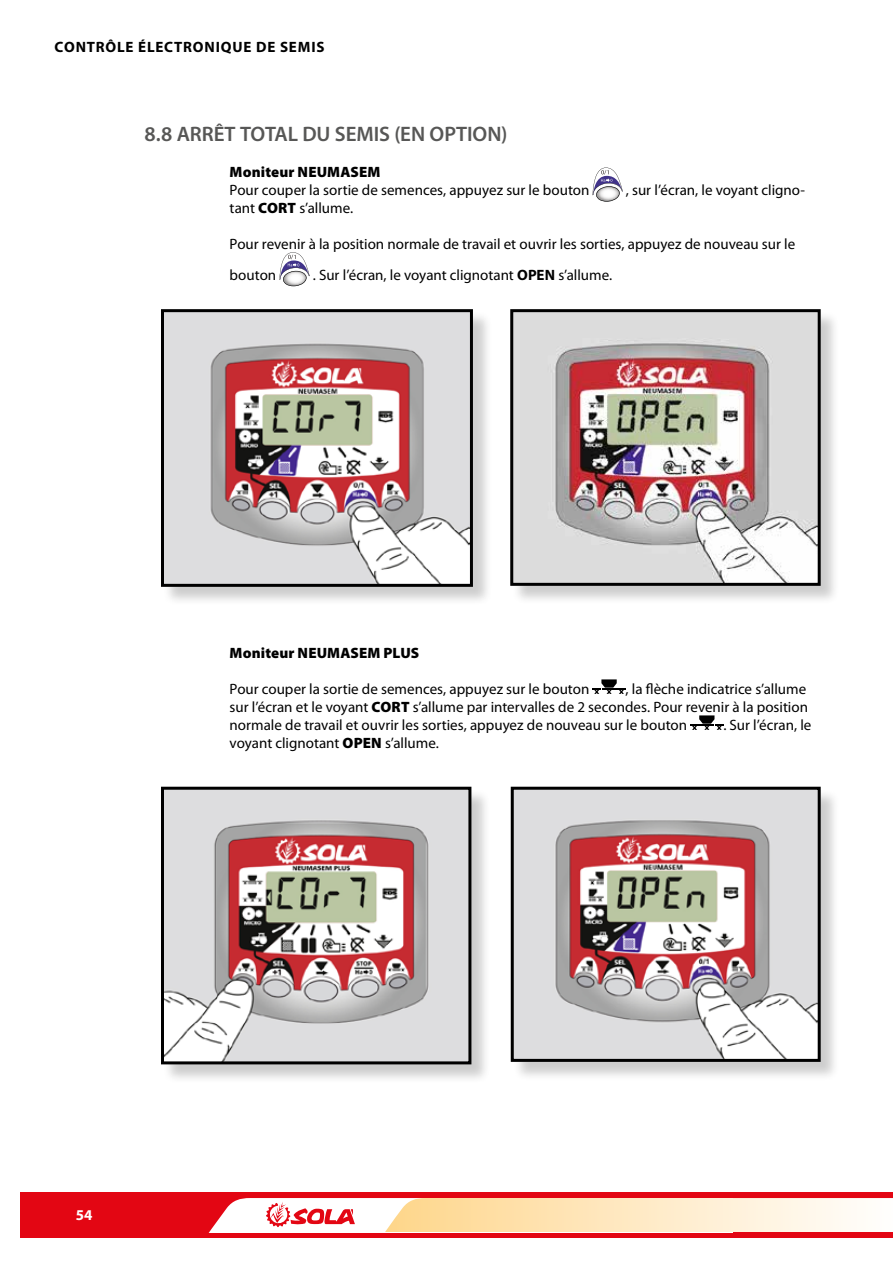
<style>
.page{position:relative;width:893px;height:1263px;background:#fff}
.page>*{position:absolute;margin:0;border:0;box-sizing:border-box;transform-origin:0 0}
.t1{font:600 21px "Myriad Pro";letter-spacing:-.005em;color:#575756}
.t2{font:15px/18px "Myriad Pro";color:#000}
.t3{font:900 15px "Myriad Pro";letter-spacing:.01em;color:#000}
.t4{font:700 15px "Myriad Pro";letter-spacing:.055em;color:#000}
.t5{font:700 15px "Myriad Pro";color:#fff}
.s1{font-weight:900}
.s2{font-weight:700}
</style>
<div class="page">
<div style="left:20px;top:1192px;width:873px;height:45px;background:#e30613"></div>
<svg style="left:209px;top:1198px;width:684px;height:34px;background:#fde2c8"></svg>
<div style="left:163px;top:311px;width:329px;height:296px;background:#000;opacity:.2"></div>
<svg style="left:161px;top:309px;width:313px;height:279px;background:#c2b3b3"></svg>
<div style="left:512px;top:311px;width:328px;height:294px;background:#000;opacity:.2"></div>
<svg style="left:510px;top:309px;width:312px;height:278px;background:#c1b3b2"></svg>
<div style="left:163px;top:788px;width:328px;height:296px;background:#000;opacity:.2"></div>
<svg style="left:161px;top:786px;width:312px;height:280px;background:#c2b3b3"></svg>
<div style="left:512px;top:788px;width:328px;height:293px;background:#000;opacity:.2"></div>
<svg style="left:510px;top:786px;width:312px;height:277px;background:#c3b4b4"></svg>
<svg style="left:593px;top:168px;width:30px;height:34px"></svg>
<svg style="left:279px;top:252px;width:31px;height:35px"></svg>
<svg style="left:593px;top:679px;width:33px;height:15px"></svg>
<svg style="left:690px;top:715px;width:33px;height:15px"></svg>
<p class="t4" style="left:55px;top:38px;width:271px">CONTRÔLE ÉLECTRONIQUE DE SEMIS</p>
<h1 class="t1" style="left:145px;top:121px;width:364px">8.8 ARRÊT TOTAL DU SEMIS (EN OPTION)</h1>
<p class="t3" style="left:230px;top:162px;width:152px">Moniteur NEUMASEM</p>
<p class="t2" style="left:230px;top:181px;width:361px">Pour couper la sortie de semences, appuyez sur le bouton</p>
<p class="t2" style="left:626px;top:181px;width:181px">, sur l’écran, le voyant cligno-</p>
<p class="t2" style="left:230px;top:199px;width:125px">tant <span class="s1">CORT</span> s’allume.</p>
<p class="t2" style="left:230px;top:229px;width:567px;line-height:30.6px">Pour revenir à la position normale de travail et ouvrir les sorties, appuyez de nouveau sur le bouton</p>
<p class="t2" style="left:313px;top:266px;width:301px">. Sur l’écran, le voyant clignotant <span class="s2">OPEN</span> s’allume.</p>
<p class="t3" style="left:230px;top:643px;width:191px">Moniteur NEUMASEM PLUS</p>
<p class="t2" style="left:230px;top:680px;width:361px">Pour couper la sortie de semences, appuyez sur le bouton</p>
<p class="t2" style="left:230px;top:680px;width:580px;text-indent:396px">, la flèche indicatrice s’allume sur l’écran et le voyant <span class="s1">CORT</span> s’allume par intervalles de 2 secondes. Pour revenir à la position normale de travail et ouvrir les sorties, appuyez de nouveau sur le bouton</p>
<p class="t2" style="left:723px;top:716px;width:90px">. Sur l’écran, le</p>
<p class="t2" style="left:230px;top:734px;width:211px">voyant clignotant <span class="s1">OPEN</span> s’allume.</p>
<p class="t5" style="left:76px;top:1205px;width:18px">54</p>
</div>
